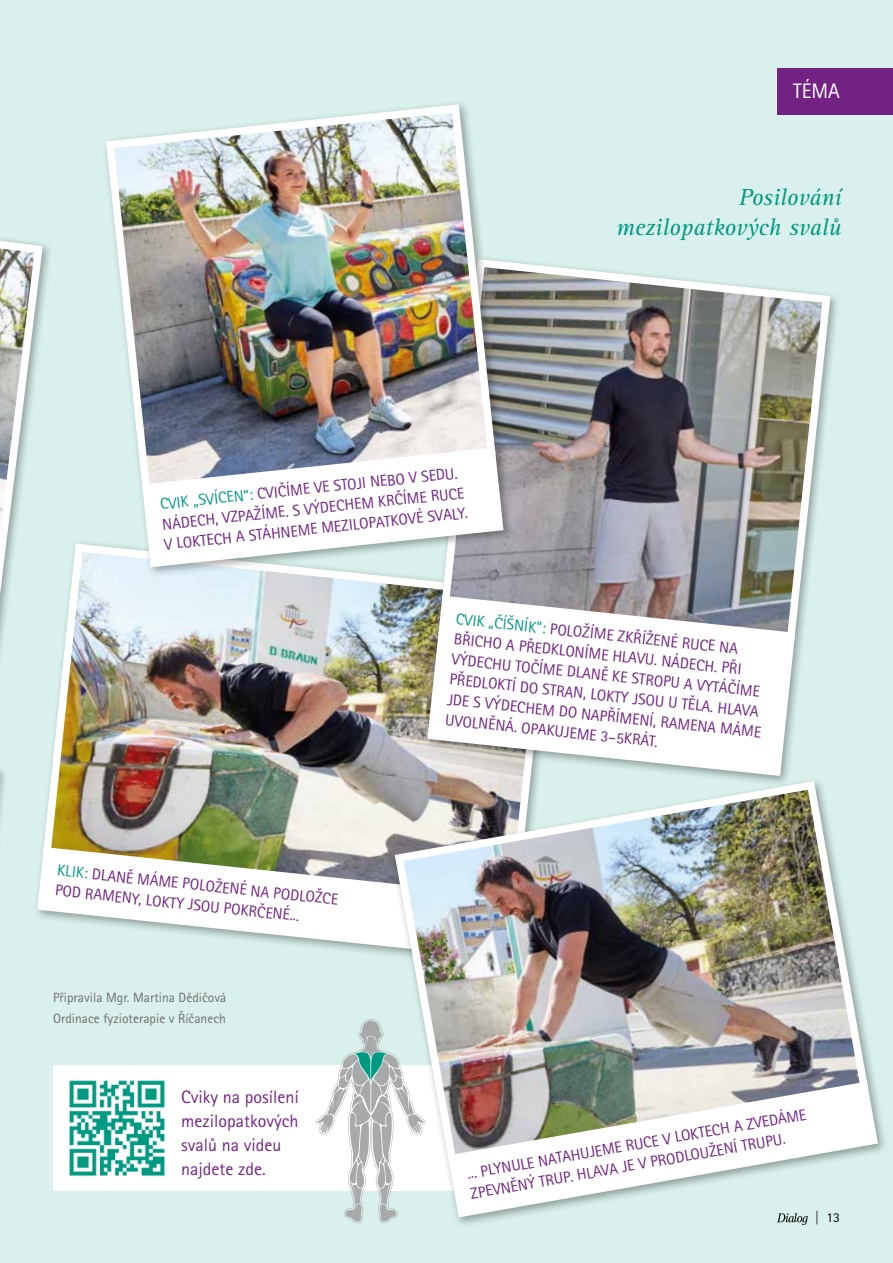
<style>
.page{position:relative;width:893px;height:1263px;background:#d9f0ec}
.page>*{position:absolute;margin:0;border:0;box-sizing:border-box;transform-origin:0 0}
.t1{font:italic 24px/30px "Rotis Serif Pro";color:#009982;text-align:right}
.t2{font:21px "Rotis Sans Serif Pro";color:#fff}
.t3{font:18px/24px "Rotis Sans Serif Pro";color:#722283}
.t4{font:15.75px/20.2px "Rotis Sans Serif Pro";color:#722283}
.t5{font:13.5px/20.9px "Rotis Sans Serif Pro";color:#706f6f}
.t6{font:13.5px "Rotis Sans Serif Pro";color:#000}
.s1{color:#009982}
</style>
<div class="page">
<div style="left:53px;top:1065px;width:454px;height:126px;background:#fff"></div>
<img style="left:69px;top:1080px;width:96px;height:96px">
<svg style="left:316px;top:1019px;width:74px;height:204px"></svg>
<svg style="left:37px;top:885px;width:353px;height:70px"></svg>
<img style="left:39px;top:542px;width:384px;height:366px">
<div style="left:423px;top:254px;width:418px;height:533px;background:#000;opacity:.35"></div>
<svg style="left:427px;top:596px;width:368px;height:180px;background:#f3f5f3"></svg>
<img style="left:437px;top:255px;width:398px;height:389px">
<div style="left:777px;top:68px;width:116px;height:46px;background:#722283"></div>
<div style="left:101px;top:100px;width:413px;height:478px;background:#000;opacity:.35"></div>
<svg style="left:142px;top:447px;width:361px;height:120px;background:#edf0f1"></svg>
<img style="left:102px;top:100px;width:398px;height:396px">
<div style="left:0;top:195px;width:53px;height:521px;background:#d9f0ec"></div>
<svg style="left:0;top:238px;width:47px;height:357px"></svg>
<div style="left:390px;top:776px;width:498px;height:452px;background:#000;opacity:.35"></div>
<svg style="left:448px;top:1081px;width:430px;height:136px"></svg>
<img style="left:390px;top:777px;width:483px;height:390px">
<h2 class="t2" style="left:793px;top:79px;width:48px">TÉMA</h2>
<p class="t4" style="left:159px;top:494px;width:307px;rotate:-6deg"><span class="s1">CVIK „SVÍCEN“:</span> CVIČÍME VE STOJI NEBO V SEDU.<br>NÁDECH, VZPAŽÍME. S VÝDECHEM KRČÍME RUCE<br>V LOKTECH A STÁHNEME MEZILOPATKOVÉ SVALY.</p>
<h1 class="t1" style="left:616px;top:183px;width:227px">Posilování mezilopatkových svalů</h1>
<p class="t4" style="left:58px;top:860px;width:284px;rotate:6deg"><span class="s1">KLIK:</span> DLANĚ MÁME POLOŽENÉ NA PODLOŽCE<br>POD RAMENY, LOKTY JSOU POKRČENÉ...</p>
<p class="t5" style="left:53px;top:987px;width:175px">Připravila Mgr. Martina Dědičová<br>Ordinace fyzioterapie v Říčanech</p>
<p class="t3" style="left:181px;top:1085px;width:119px">Cviky na posílení mezilopatkových svalů na videu najdete zde.</p>
<p class="t4" style="left:457px;top:609px;width:317px;rotate:6deg"><span class="s1">CVIK „ČÍŠNÍK“:</span> POLOŽÍME ZKŘÍŽENÉ RUCE NA BŘICHO A PŘEDKLONÍME HLAVU. NÁDECH. PŘI VÝDECHU TOČÍME DLANĚ KE STROPU A VYTÁČÍME PŘEDLOKTÍ DO STRAN, LOKTY JSOU U TĚLA. HLAVA JDE S VÝDECHEM DO NAPŘÍMENÍ, RAMENA MÁME UVOLNĚNÁ. OPAKUJEME 3–5KRÁT.</p>
<p class="t4" style="left:465px;top:1164px;width:346px;rotate:-10deg">... PLYNULE NATAHUJEME RUCE V LOKTECH A ZVEDÁME<br>ZPEVNĚNÝ TRUP. HLAVA JE V PRODLOUŽENÍ TRUPU.</p>
<p class="t6" style="left:815px;top:1210px;width:26px">| 13</p>
</div>
